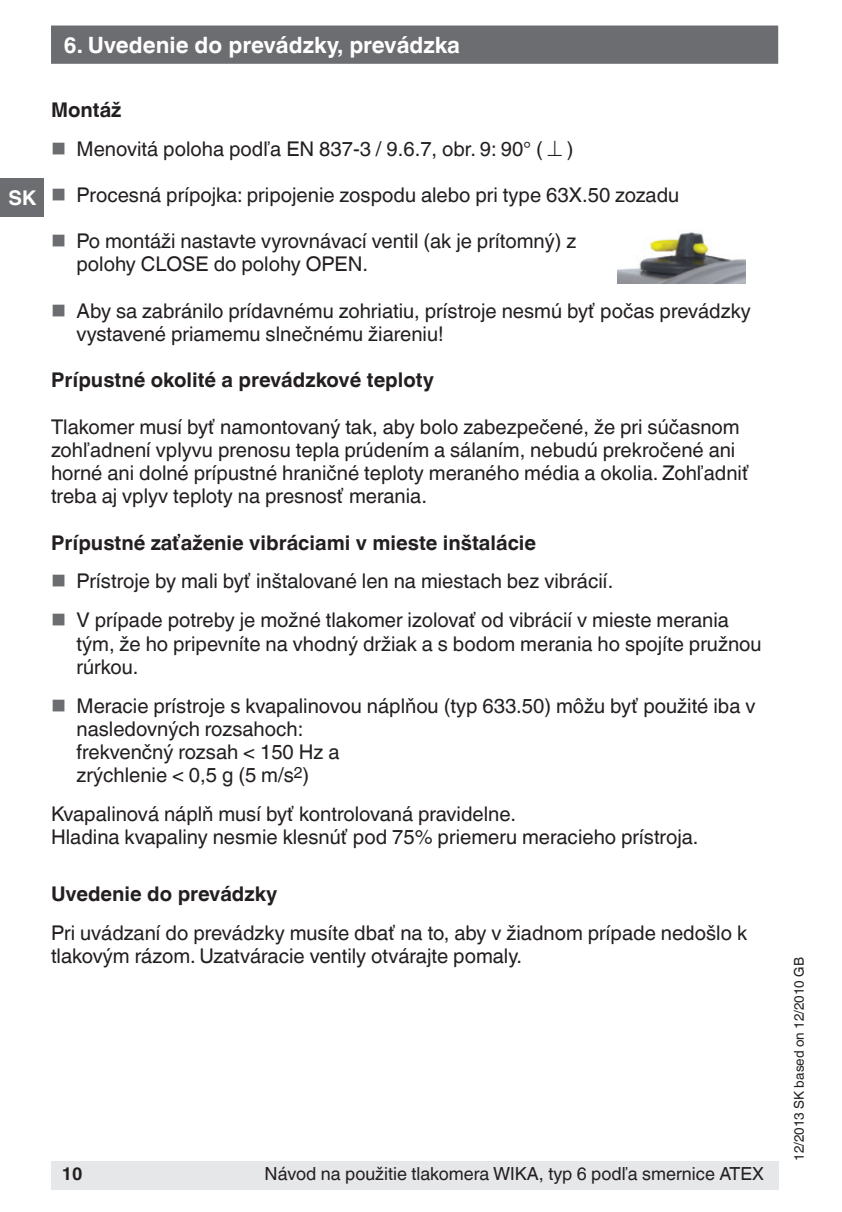
<style>
.page{position:relative;width:842px;height:1212px;background:#fff}
.page>*{position:absolute;margin:0;border:0;box-sizing:border-box;transform-origin:0 0}
.t1{font:700 22.5px "Helvetica World";color:#fff}
.t2{font:20.25px/23.2px "Helvetica World";color:#231f20}
.t3{font:700 20.25px "Helvetica World";color:#231f20}
.t4{font:700 20.25px "Helvetica World";color:#fff}
.t5{font:18px "Helvetica World";color:#231f20}
.t6{font:700 18px "Helvetica World";color:#231f20}
.t7{font:13.5px "Helvetica World";color:#231f20}
.s1{font-weight:700}
</style>
<div class="page">
<div style="left:51px;top:1161px;width:727px;height:29px;background:#e6e7e9"></div>
<div style="left:0;top:179px;width:43px;height:38px;background:#6c6d70"></div>
<div style="left:51px;top:26px;width:727px;height:38px;background:#6c6d70;border:2px solid #6c6d70"></div>
<img style="left:617px;top:232px;width:128px;height:52px">
<p class="t1" style="left:64px;top:32px;width:398px">6. Uvedenie do prevádzky, prevádzka</p>
<p class="t4" style="left:9px;top:186px;width:30px">SK</p>
<p class="t2" style="left:77px;top:90px;width:498px;line-height:38.9px;text-indent:-26px"><span class="s1">Montáž<br></span>Menovitá poloha podľa EN 837-3 / 9.6.7, obr. 9: 90° ( ⊥ )</p>
<p class="t2" style="left:77px;top:183px;width:604px">Procesná prípojka: pripojenie zospodu alebo pri type 63X.50 zozadu</p>
<p class="t2" style="left:77px;top:230px;width:501px">Po montáži nastavte vyrovnávací ventil (ak je prítomný) z polohy CLOSE do polohy OPEN.</p>
<p class="t2" style="left:77px;top:299px;width:676px">Aby sa zabránilo prídavnému zohriatiu, prístroje nesmú byť počas prevádzky vystavené priamemu slnečnému žiareniu!</p>
<p class="t3" style="left:51px;top:368px;width:384px">Prípustné okolité a prevádzkové teploty</p>
<p class="t2" style="left:51px;top:415px;width:700px">Tlakomer musí byť namontovaný tak, aby bolo zabezpečené, že pri súčasnom zohľadnení vplyvu prenosu tepla prúdením a sálaním, nebudú prekročené ani horné ani dolné prípustné hraničné teploty meraného média a okolia. Zohľadniť treba aj vplyv teploty na presnosť merania.</p>
<p class="t3" style="left:51px;top:531px;width:487px">Prípustné zaťaženie vibráciami v mieste inštalácie</p>
<p class="t2" style="left:77px;top:562px;width:654px;line-height:38.9px">Prístroje by mali byť inštalované len na miestach bez vibrácií.<br>V prípade potreby je možné tlakomer izolovať od vibrácií v mieste merania</p>
<p class="t2" style="left:77px;top:632px;width:686px">tým, že ho pripevníte na vhodný držiak a s bodom merania ho spojíte pružnou rúrkou.</p>
<p class="t2" style="left:77px;top:694px;width:680px">Meracie prístroje s kvapalinovou náplňou (typ 633.50) môžu byť použité iba v nasledovných rozsahoch:<br>frekvenčný rozsah &lt; 150 Hz a<br>zrýchlenie &lt; 0,5 g (5 m/s<sup>2</sup>)</p>
<p class="t2" style="left:51px;top:802px;width:649px">Kvapalinová náplň musí byť kontrolovaná pravidelne.<br>Hladina kvapaliny nesmie klesnúť pod 75% priemeru meracieho prístroja.</p>
<p class="t3" style="left:51px;top:882px;width:228px">Uvedenie do prevádzky</p>
<p class="t2" style="left:51px;top:921px;width:698px">Pri uvádzaní do prevádzky musíte dbať na to, aby v žiadnom prípade nedošlo k tlakovým rázom. Uzatváracie ventily otvárajte pomaly.</p>
<p class="t6" style="left:62px;top:1163px;width:22px">10</p>
<p class="t5" style="left:265px;top:1163px;width:501px">Návod na použitie tlakomera WIKA, typ 6 podľa smernice ATEX</p>
<p class="t7" style="left:791px;top:1161px;width:205px;rotate:-90deg">12/2013 SK based on 12/2010 GB</p>
</div>
